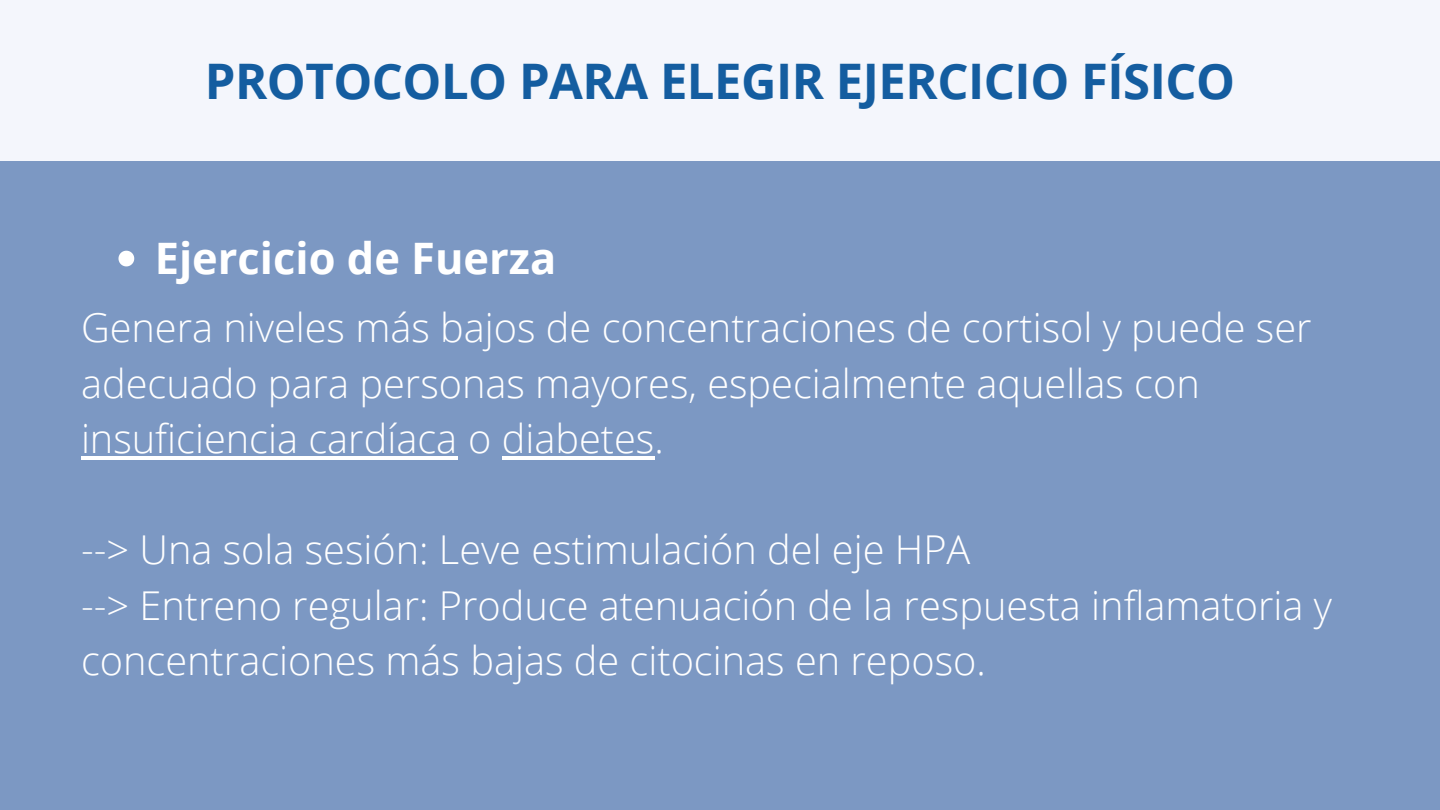
<style>
.page{position:relative;width:1440px;height:810px;background:#7c98c3}
.page>*{position:absolute;margin:0;border:0;box-sizing:border-box;transform-origin:0 0}
.t1{font:700 49px "Open Sans";letter-spacing:-.01em;color:#145da0}
.t2{font:700 43.4px "Open Sans";color:#fff}
.t3{font:300 39.8px/55.5px "Open Sans";color:#fff}
</style>
<div class="page">
<div style="left:0;top:0;width:1440px;height:161px;background:#f4f6fc"></div>
<svg style="left:118px;top:251px;width:16px;height:15px"></svg>
<hr style="left:81px;top:456px;width:377px;height:3px;background:#fff">
<hr style="left:502px;top:456px;width:153px;height:3px;background:#fff">
<p class="t1" style="left:205px;top:47px;width:1032px">PROTOCOLO PARA ELEGIR EJERCICIO FÍSICO</p>
<p class="t2" style="left:155px;top:228px;width:403px">Ejercicio de Fuerza</p>
<p class="t3" style="left:81px;top:299px;width:1232px">Genera niveles más bajos de concentraciones de cortisol y puede ser adecuado para personas mayores, especialmente aquellas con insuficiencia cardíaca o diabetes.</p>
<p class="t3" style="left:81px;top:521px;width:1253px">--&gt; Una sola sesión: Leve estimulación del eje HPA<br>--&gt; Entreno regular: Produce atenuación de la respuesta inflamatoria y concentraciones más bajas de citocinas en reposo.</p>
</div>
